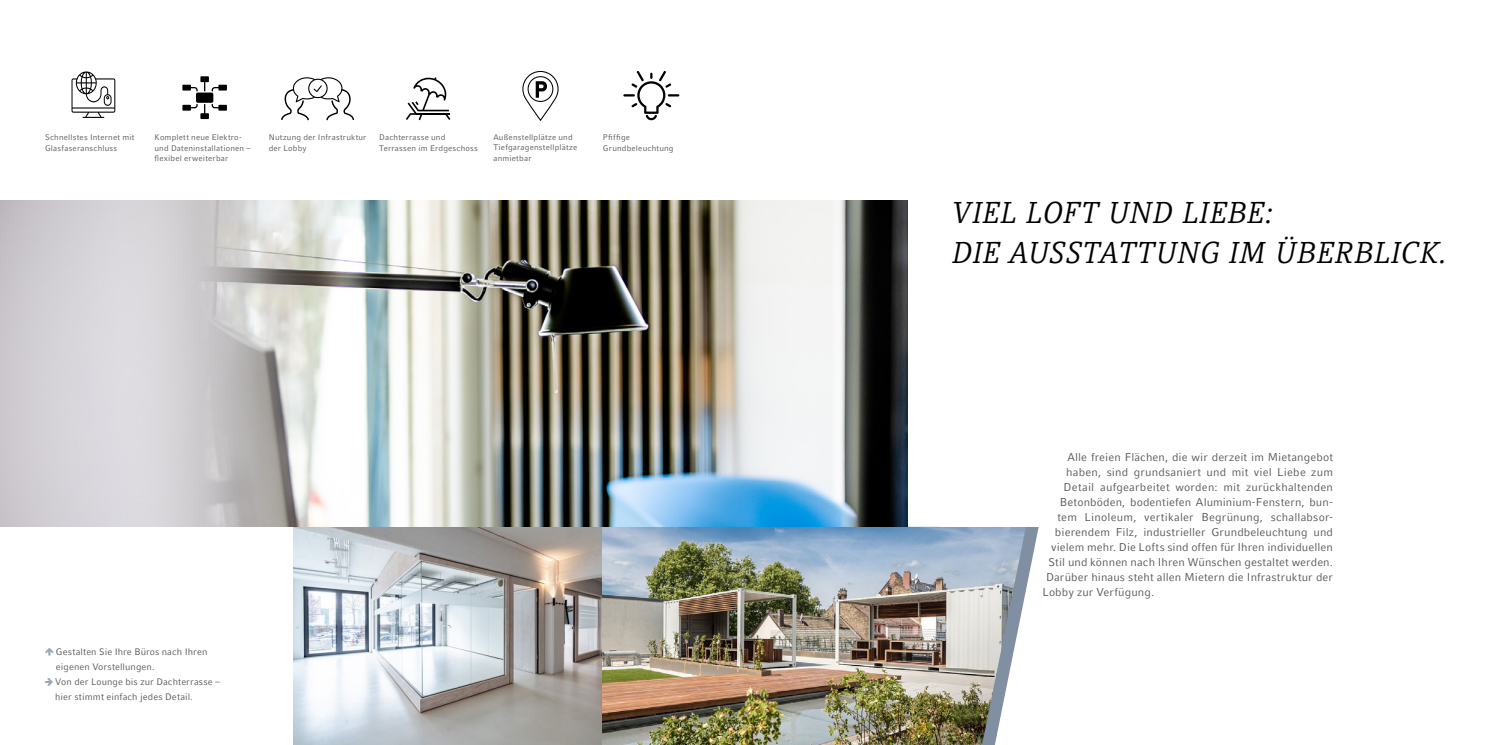
<style>
.page{position:relative;width:1489px;height:745px;background:#fff}
.page>*{position:absolute;margin:0;border:0;box-sizing:border-box;transform-origin:0 0}
.t1{font:italic 30px/39px "Compatil Letter LT Pro";letter-spacing:.01em;color:#000}
.t2{font:11.25px "Compatil Fact LT Pro";letter-spacing:.01em;color:#575756}
.t3{font:9.38px/15px "Compatil Fact LT Pro";letter-spacing:.01em;color:#575756}
.t4{font:8.12px/10.4px "Compatil Fact LT Pro";letter-spacing:.025em;color:#575756}
</style>
<div class="page">
<img style="left:294px;top:526px;width:624px;height:218px">
<img style="left:918px;top:526px;width:121px;height:218px">
<img style="left:0;top:200px;width:907px;height:326px">
<svg style="left:281px;top:77px;width:73px;height:43px"></svg>
<svg style="left:71px;top:71px;width:44px;height:47px"></svg>
<svg style="left:406px;top:77px;width:44px;height:43px"></svg>
<svg style="left:522px;top:70px;width:37px;height:51px"></svg>
<svg style="left:182px;top:76px;width:45px;height:43px"></svg>
<svg style="left:623px;top:71px;width:56px;height:49px"></svg>
<img style="left:293px;top:527px;width:309px;height:217px">
<p class="t4" style="left:154px;top:132px;width:97px">Komplett neue Elektro&shy;und Dateninstallationen – flexibel erweiterbar</p>
<p class="t4" style="left:493px;top:132px;width:85px">Außenstellplätze und<br>Tiefgaragenstellplätze anmietbar</p>
<p class="t4" style="left:603px;top:132px;width:72px">Pfiffige<br>Grundbeleuchtung</p>
<p class="t4" style="left:45px;top:132px;width:91px">Schnellstes Internet mit<br>Glasfaseranschluss</p>
<p class="t4" style="left:269px;top:132px;width:99px">Nutzung der Infrastruktur der Lobby</p>
<p class="t4" style="left:379px;top:132px;width:100px">Dachterrasse und<br>Terrassen im Erdgeschoss</p>
<p class="t3" style="left:55px;top:643px;width:166px">Gestalten Sie Ihre Büros nach Ihren eigenen Vorstellungen.<br>Von der Lounge bis zur Dachterrasse – hier stimmt einfach jedes Detail.</p>
<h1 class="t1" style="left:952px;top:193px;width:497px">VIEL LOFT UND LIEBE:<br>DIE AUSSTATTUNG IM ÜBERBLICK.</h1>
<p class="t2" style="left:1067px;top:450px;width:267px">Alle freien Flächen, die wir derzeit im Mietangebot</p>
<p class="t2" style="left:1066px;top:465px;width:268px">haben, sind grundsaniert und mit viel Liebe zum</p>
<p class="t2" style="left:1063px;top:480px;width:271px">Detail aufgearbeitet worden: mit zurückhaltenden</p>
<p class="t2" style="left:1059px;top:495px;width:274px">Betonböden, bodentiefen Aluminium-Fenstern, bun-</p>
<p class="t2" style="left:1057px;top:510px;width:277px">tem Linoleum, vertikaler Begrünung, schallabsor-</p>
<p class="t2" style="left:1054px;top:525px;width:279px">bierendem Filz, industrieller Grundbeleuchtung und</p>
<p class="t2" style="left:1051px;top:540px;width:283px">vielem mehr. Die Lofts sind offen für Ihren individuellen</p>
<p class="t2" style="left:1048px;top:555px;width:286px">Stil und können nach Ihren Wünschen gestaltet werden.</p>
<p class="t2" style="left:1046px;top:570px;width:288px">Darüber hinaus steht allen Mietern die Infrastruktur der</p>
<p class="t2" style="left:1042px;top:585px;width:113px">Lobby zur Verfügung.</p>
</div>
